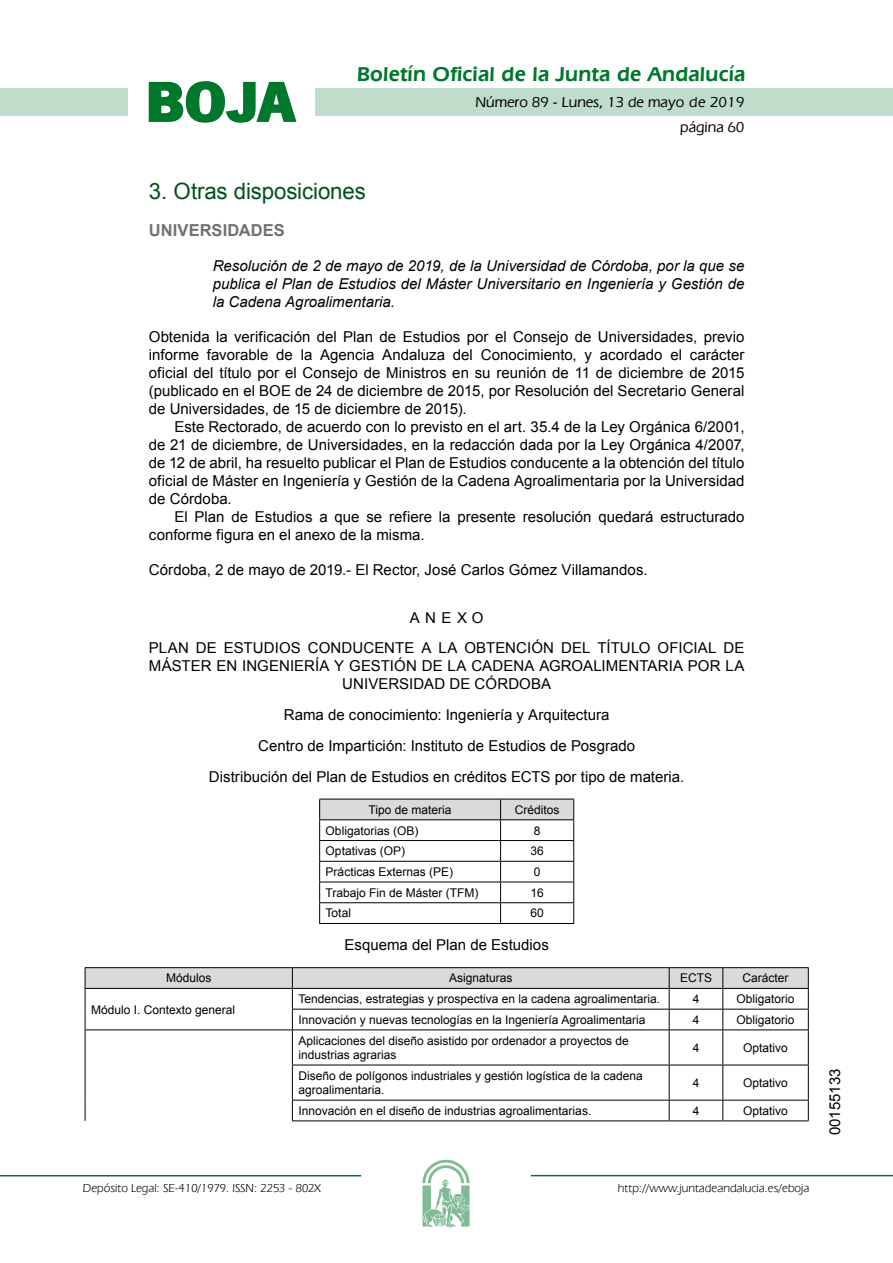
<style>
.page{position:relative;width:893px;height:1263px;background:#fff}
.page>*{position:absolute;margin:0;border:0;box-sizing:border-box;transform-origin:0 0}
.t1{font:700 57.75px "News Got T";color:#00782c;scale:1.14 1}
.t2{font:22.5px "Arial";letter-spacing:-.005em;color:#00501f}
.t3{font:600 21px "Eras IT Cby BT";letter-spacing:.01em;color:#00782c}
.t4{font:700 16.5px "Arial";letter-spacing:.005em;color:#707173}
.t5{font:15px/18px "Arial";color:#000;text-align:justify}
.t6{font:italic 15px/18px "Arial";color:#000;text-align:justify}
.t7{font:500 15px/24.5px "Eras IT Cby BT";color:#000;text-align:right}
.t8{font:12px/14.4px "Arial";color:#000}
.t9{font:12px "Eras IT Cby BT";color:#000}
</style>
<div class="page">
<div style="left:315px;top:88px;width:577px;height:28px;background:#bfddca"></div>
<div style="left:0;top:88px;width:128px;height:28px;background:#bfddca"></div>
<hr style="left:0;top:1175px;width:361px;height:2px;background:#00782c">
<svg style="left:422px;top:1159px;width:47px;height:68px"></svg>
<hr style="left:531px;top:1175px;width:361px;height:1px;background:#00782c">
<svg style="left:148px;top:81px;width:149px;height:42px"></svg>
<svg style="left:319px;top:799px;width:255px;height:124px"></svg>
<hr style="left:319px;top:923px;width:181px;height:1px;background:#000">
<hr style="left:500px;top:923px;width:74px;height:1px;background:#000">
<hr style="left:85px;top:967px;width:207px;height:1px;background:#000">
<hr style="left:292px;top:967px;width:377px;height:1px;background:#000">
<hr style="left:669px;top:967px;width:53px;height:1px;background:#000">
<hr style="left:722px;top:967px;width:86px;height:1px;background:#000">
<svg style="left:85px;top:968px;width:723px;height:62px"></svg>
<hr style="left:292px;top:1030px;width:377px;height:1px;background:#000">
<hr style="left:669px;top:1030px;width:53px;height:1px;background:#000">
<hr style="left:668px;top:1030px;width:1px;height:35px;background:#000">
<hr style="left:722px;top:1030px;width:86px;height:1px;background:#000">
<hr style="left:722px;top:1030px;width:1px;height:35px;background:#000">
<hr style="left:807px;top:1030px;width:1px;height:35px;background:#000">
<hr style="left:292px;top:1065px;width:377px;height:1px;background:#000">
<hr style="left:669px;top:1065px;width:53px;height:1px;background:#000">
<hr style="left:668px;top:1065px;width:1px;height:35px;background:#000">
<hr style="left:722px;top:1065px;width:86px;height:1px;background:#000">
<hr style="left:722px;top:1065px;width:1px;height:35px;background:#000">
<hr style="left:807px;top:1065px;width:1px;height:35px;background:#000">
<hr style="left:292px;top:1100px;width:377px;height:1px;background:#000">
<hr style="left:669px;top:1100px;width:53px;height:1px;background:#000">
<svg style="left:668px;top:1101px;width:1px;height:20px"></svg>
<hr style="left:722px;top:1100px;width:86px;height:1px;background:#000">
<svg style="left:722px;top:1101px;width:1px;height:20px"></svg>
<svg style="left:807px;top:1101px;width:1px;height:20px"></svg>
<hr style="left:292px;top:1121px;width:377px;height:1px;background:#000">
<hr style="left:669px;top:1121px;width:53px;height:1px;background:#000">
<hr style="left:722px;top:1121px;width:86px;height:1px;background:#000">
<hr style="left:85px;top:1030px;width:207px;height:1px;background:#000">
<hr style="left:85px;top:1030px;width:1px;height:35px;background:#000">
<hr style="left:292px;top:1030px;width:1px;height:35px;background:#000">
<hr style="left:85px;top:1065px;width:1px;height:35px;background:#000">
<hr style="left:292px;top:1065px;width:1px;height:35px;background:#000">
<svg style="left:85px;top:1100px;width:1px;height:21px"></svg>
<svg style="left:292px;top:1101px;width:1px;height:20px"></svg>
<h1 class="t1" style="left:145px;top:68px;width:133px">BOJA</h1>
<h3 class="t3" style="left:357px;top:62px;width:390px">Boletín Oficial de la Junta de Andalucía</h3>
<p class="t7" style="left:475px;top:90px;width:270px">Número 89 - Lunes, 13 de mayo de 2019 página 60</p>
<h2 class="t2" style="left:149px;top:177px;width:218px">3. Otras disposiciones</h2>
<p class="t4" style="left:149px;top:219px;width:137px">UNIVERSIDADES</p>
<p class="t6" style="left:213px;top:257px;width:533px">Resolución de 2 de mayo de 2019, de la Universidad de Córdoba, por la que se publica el Plan de Estudios del Máster Universitario en Ingeniería y Gestión de la Cadena Agroalimentaria.</p>
<p class="t5" style="left:149px;top:328px;width:597px">Obtenida la verificación del Plan de Estudios por el Consejo de Universidades, previo informe favorable de la Agencia Andaluza del Conocimiento, y acordado el carácter oficial del título por el Consejo de Ministros en su reunión de 11 de diciembre de 2015 (publicado en el BOE de 24 de diciembre de 2015, por Resolución del Secretario General de Universidades, de 15 de diciembre de 2015).</p>
<p class="t5" style="left:149px;top:418px;width:597px;text-indent:26px">Este Rectorado, de acuerdo con lo previsto en el art. 35.4 de la Ley Orgánica 6/2001, de 21 de diciembre, de Universidades, en la redacción dada por la Ley Orgánica 4/2007, de 12 de abril, ha resuelto publicar el Plan de Estudios conducente a la obtención del título oficial de Máster en Ingeniería y Gestión de la Cadena Agroalimentaria por la Universidad de Córdoba.</p>
<p class="t5" style="left:149px;top:508px;width:597px;text-indent:26px">El Plan de Estudios a que se refiere la presente resolución quedará estructurado conforme figura en el anexo de la misma.</p>
<p class="t5" style="left:149px;top:561px;width:500px">Córdoba, 2 de mayo de 2019.- El Rector, José Carlos Gómez Villamandos.</p>
<p class="t5" style="left:410px;top:609px;width:75px">ANEXO</p>
<p class="t5" style="left:149px;top:639px;width:21px">Plan</p>
<p class="t5" style="left:196px;top:639px;width:88px">de Estu dios</p>
<p class="t5" style="left:308px;top:639px;width:438px">CONDUCENTE A LA OBTENCIÓN DEL TÍTULO OFICIAL DE</p>
<p class="t5" style="left:149px;top:657px;width:597px">MÁSTER EN INGENIERÍA Y GESTIÓN DE LA CADENA AGROALIMENTARIA POR LA</p>
<p class="t5" style="left:342px;top:675px;width:210px">UNIVERSIDAD DE CÓRDOBA</p>
<p class="t5" style="left:209px;top:700px;width:477px;line-height:30.8px;text-align:center">Rama de conocimiento: Ingeniería y Arquitectura<br>Centro de Impartición: Instituto de Estudios de Posgrado<br>Distribución del Plan de Estudios en créditos ECTS por tipo de materia.</p>
<p class="t8" style="left:368px;top:803px;width:84px">Tipo de materia</p>
<p class="t8" style="left:515px;top:803px;width:46px">Créditos</p>
<p class="t8" style="left:325px;top:823px;width:94px">Obligatorias (OB)</p>
<p class="t8" style="left:534px;top:823px;width:8px">8</p>
<p class="t8" style="left:325px;top:844px;width:81px">Optativas (OP)</p>
<p class="t8" style="left:530px;top:844px;width:15px">36</p>
<p class="t8" style="left:325px;top:865px;width:129px">Prácticas Externas (PE)</p>
<p class="t8" style="left:534px;top:865px;width:8px">0</p>
<p class="t8" style="left:325px;top:885px;width:154px">Trabajo Fin de Máster (TFM)</p>
<p class="t8" style="left:530px;top:885px;width:15px">16</p>
<p class="t8" style="left:325px;top:906px;width:27px">Total</p>
<p class="t8" style="left:530px;top:906px;width:15px">60</p>
<p class="t5" style="left:344px;top:936px;width:206px">Esquema del Plan de Estudios</p>
<p class="t8" style="left:166px;top:971px;width:47px">Módulos</p>
<p class="t8" style="left:449px;top:971px;width:65px">Asignaturas</p>
<p class="t8" style="left:680px;top:971px;width:34px">ECTS</p>
<p class="t8" style="left:742px;top:971px;width:48px">Carácter</p>
<p class="t8" style="left:91px;top:1002px;width:146px">Módulo I. Contexto general</p>
<p class="t8" style="left:298px;top:992px;width:363px">Tendencias, estrategias y prospectiva en la cadena agroalimentaria.</p>
<p class="t8" style="left:692px;top:992px;width:8px">4</p>
<p class="t8" style="left:736px;top:992px;width:60px">Obligatorio</p>
<p class="t8" style="left:298px;top:1013px;width:348px">Innovación y nuevas tecnologías en la Ingeniería Agroalimentaria</p>
<p class="t8" style="left:692px;top:1013px;width:8px">4</p>
<p class="t8" style="left:736px;top:1013px;width:60px">Obligatorio</p>
<p class="t8" style="left:298px;top:1033px;width:332px">Aplicaciones del diseño asistido por ordenador a proyectos de industrias agrarias</p>
<p class="t8" style="left:692px;top:1041px;width:8px">4</p>
<p class="t8" style="left:743px;top:1041px;width:46px">Optativo</p>
<p class="t8" style="left:298px;top:1068px;width:346px">Diseño de polígonos industriales y gestión logística de la cadena agroalimentaria.</p>
<p class="t8" style="left:692px;top:1076px;width:8px">4</p>
<p class="t8" style="left:743px;top:1076px;width:46px">Optativo</p>
<p class="t8" style="left:298px;top:1104px;width:294px">Innovación en el diseño de industrias agroalimentarias.</p>
<p class="t8" style="left:692px;top:1104px;width:8px">4</p>
<p class="t8" style="left:743px;top:1104px;width:46px">Optativo</p>
<p class="t9" style="left:83px;top:1181px;width:239px">Depósito Legal: SE-410/1979. ISSN: 2253 - 802X</p>
<p class="t9" style="left:618px;top:1181px;width:193px">http://www.juntadeandalucia.es/eboja</p>
<p class="t5" style="left:826px;top:1135px;width:68px;rotate:-90deg">00155133</p>
</div>
